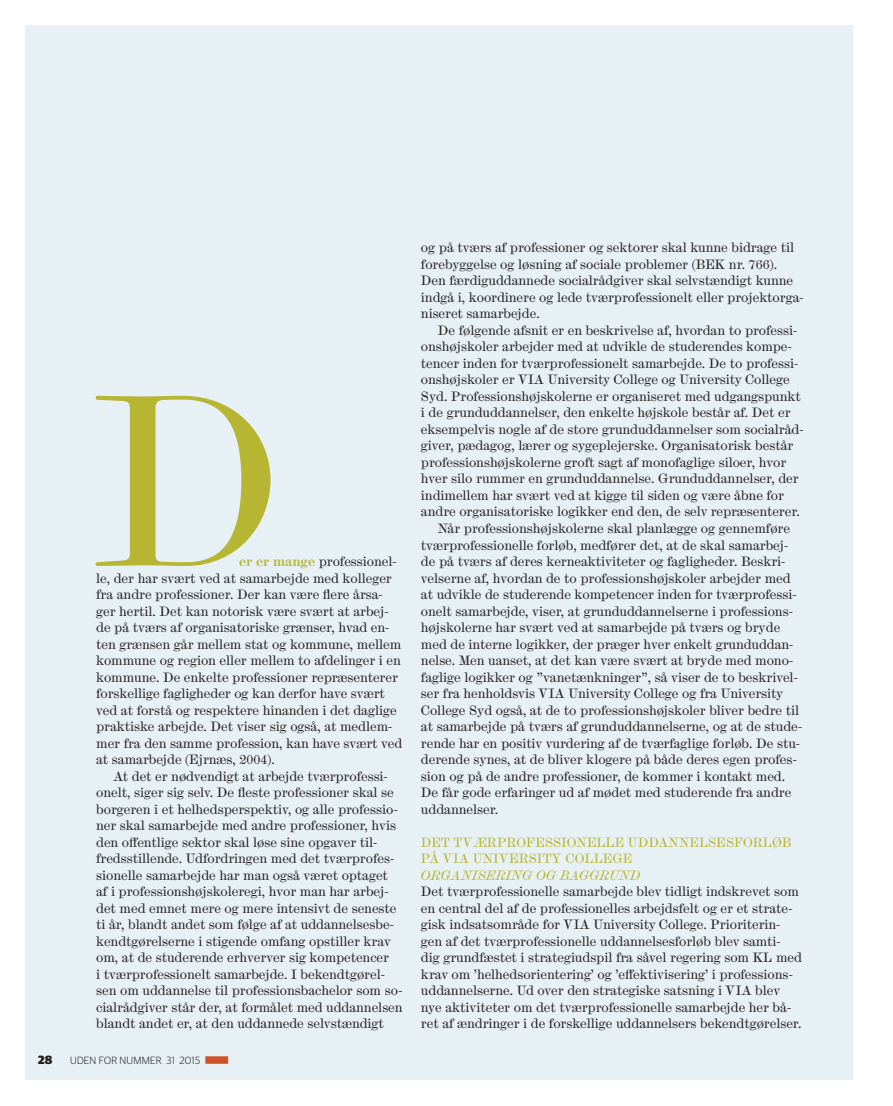
<style>
.page{position:relative;width:893px;height:1106px;background:#fff}
.page>*{position:absolute;margin:0;border:0;box-sizing:border-box;transform-origin:0 0}
.t1{font:237px "Scotch Modern Display";color:#b7b633}
.t2{font:12px/16.5px "Scotch Micro";letter-spacing:-.005em;color:#231f20}
.t3{font:12px/16.5px "Scotch Micro";letter-spacing:-.005em;color:#b7b633}
.t4{font:italic 12px "Scotch Micro";letter-spacing:-.005em;color:#b7b633}
.t5{font:900 12px "Guardian Sans";color:#231f20}
.t6{font:300 10.5px "Guardian Sans";letter-spacing:.02em;color:#231f20}
.s1{font-weight:700;color:#b7b633}
</style>
<div class="page">
<div style="left:26px;top:26px;width:827px;height:1054px;background:#e7f1f5"></div>
<div style="left:205px;top:1056px;width:23px;height:7px;background:#ce5328"></div>
<h1 class="t1" style="left:93px;top:345px;width:188px">D</h1>
<p class="t2" style="left:96px;top:553px;width:308px;text-indent:143px"><span class="s1">er er mange</span> professionel&shy;le, der har svært ved at samarbejde med kolleger fra andre professioner. Der kan være flere årsa&shy;ger hertil. Det kan notorisk være svært at arbej&shy;de på tværs af organisatoriske grænser, hvad en&shy;ten grænsen går mellem stat og kommune, mellem kommune og region eller mellem to afdelinger i en kommune. De enkelte professioner repræsenterer forskellige fagligheder og kan derfor have svært ved at forstå og respektere hinanden i det daglige praktiske arbejde. Det viser sig også, at medlem&shy;mer fra den samme profession, kan have svært ved at samarbejde (Ejrnæs, 2004).</p>
<p class="t2" style="left:96px;top:768px;width:308px;text-indent:17px">At det er nødvendigt at arbejde tværprofessi&shy;onelt, siger sig selv. De fleste professioner skal se borgeren i et helhedsperspektiv, og alle professio&shy;ner skal samarbejde med andre professioner, hvis den offentlige sektor skal løse sine opgaver til&shy;fredsstillende. Udfordringen med det tværprofes&shy;sionelle samarbejde har man også været optaget<br>af i professionshøjskoleregi, hvor man har arbej&shy;det med emnet mere og mere intensivt de seneste ti år, blandt andet som følge af at uddannelsesbe&shy;kendtgørelserne i stigende omfang opstiller krav om, at de studerende erhverver sig kompetencer<br>i tværprofessionelt samarbejde. I bekendtgørel&shy;sen om uddannelse til professionsbachelor som so&shy;cialrådgiver står der, at formålet med uddannelsen blandt andet er, at den uddannede selvstændigt</p>
<p class="t5" style="left:38px;top:1050px;width:16px">28</p>
<p class="t6" style="left:70px;top:1052px;width:131px">UDEN FOR NUMMER 31 2015</p>
<p class="t2" style="left:421px;top:240px;width:384px">og på tværs af professioner og sektorer skal kunne bidrage til forebyggelse og løsning af sociale problemer (BEK nr. 766).<br>Den færdiguddannede socialrådgiver skal selvstændigt kunne indgå i, koordinere og lede tværprofessionelt eller projektorga&shy;niseret samarbejde.</p>
<p class="t2" style="left:438px;top:322px;width:361px">De følgende afsnit er en beskrivelse af, hvordan to professi-</p>
<p class="t2" style="left:421px;top:339px;width:372px">onshøjskoler arbejder med at udvikle de studerendes kompe-</p>
<p class="t2" style="left:421px;top:355px;width:379px">tencer inden for tværprofessionelt samarbejde. De to professi-</p>
<p class="t2" style="left:421px;top:372px;width:370px">onshøjskoler er VIA University College og University College</p>
<p class="t2" style="left:421px;top:388px;width:381px">Syd. Professionshøjskolerne er organiseret med udgangspunkt</p>
<p class="t2" style="left:421px;top:405px;width:371px">i de grunduddannelser, den enkelte højskole består af. Det er</p>
<p class="t2" style="left:421px;top:421px;width:384px">eksempelvis nogle af de store grunduddannelser som socialråd-</p>
<p class="t2" style="left:421px;top:438px;width:374px">giver, pædagog, lærer og sygeplejerske. Organisatorisk består</p>
<p class="t2" style="left:421px;top:454px;width:367px">professionshøjskolerne groft sagt af monofaglige siloer, hvor</p>
<p class="t2" style="left:421px;top:471px;width:379px">hver silo rummer en grunduddannelse. Grunduddannelser, der</p>
<p class="t2" style="left:421px;top:487px;width:365px">indimellem har svært ved at kigge til siden og være åbne for</p>
<p class="t2" style="left:421px;top:504px;width:380px">andre organisatoriske logikker end den, de selv repræsenterer.</p>
<p class="t2" style="left:438px;top:520px;width:354px">Når professionshøjskolerne skal planlægge og gennemføre</p>
<p class="t2" style="left:421px;top:537px;width:369px">tværprofessionelle forløb, medfører det, at de skal samarbej-</p>
<p class="t2" style="left:421px;top:553px;width:366px">de på tværs af deres kerneaktiviteter og fagligheder. Beskri-</p>
<p class="t2" style="left:421px;top:570px;width:371px">velserne af, hvordan de to professionshøjskoler arbejder med</p>
<p class="t2" style="left:421px;top:586px;width:377px">at udvikle de studerende kompetencer inden for tværprofessi-</p>
<p class="t2" style="left:421px;top:603px;width:373px">onelt samarbejde, viser, at grunduddannelserne i professions-</p>
<p class="t2" style="left:421px;top:619px;width:361px">højskolerne har svært ved at samarbejde på tværs og bryde</p>
<p class="t2" style="left:421px;top:636px;width:374px">med de interne logikker, der præger hver enkelt grunduddan-</p>
<p class="t2" style="left:421px;top:652px;width:374px">nelse. Men uanset, at det kan være svært at bryde med mono-</p>
<p class="t2" style="left:421px;top:669px;width:378px">faglige logikker og ”vanetænkninger”, så viser de to beskrivel-</p>
<p class="t2" style="left:421px;top:685px;width:364px">ser fra henholdsvis VIA University College og fra University</p>
<p class="t2" style="left:421px;top:702px;width:380px">College Syd også, at de to professionshøjskoler bliver bedre til</p>
<p class="t2" style="left:421px;top:718px;width:383px">at samarbejde på tværs af grunduddannelserne, og at de stude-</p>
<p class="t2" style="left:421px;top:735px;width:381px">rende har en positiv vurdering af de tværfaglige forløb. De stu-</p>
<p class="t2" style="left:421px;top:751px;width:377px">derende synes, at de bliver klogere på både deres egen profes-</p>
<p class="t2" style="left:421px;top:768px;width:366px">sion og på de andre professioner, de kommer i kontakt med.</p>
<p class="t2" style="left:421px;top:784px;width:372px">De får gode erfaringer ud af mødet med studerende fra andre</p>
<p class="t2" style="left:421px;top:801px;width:79px">uddannelser.</p>
<p class="t3" style="left:421px;top:834px;width:372px">DET TVÆRPROFESSIONELLE UDDANNELSESFORLØB<br>PÅ VIA UNIVERSITY COLLEGE</p>
<p class="t4" style="left:421px;top:869px;width:221px">ORGANISERING OG BAGGRUND</p>
<p class="t2" style="left:421px;top:883px;width:382px">Det tværprofessionelle samarbejde blev tidligt indskrevet som en central del af de professionelles arbejdsfelt og er et strate&shy;gisk indsatsområde for VIA University College. Prioriterin&shy;gen af det tværprofessionelle uddannelsesforløb blev samti&shy;dig grundfæstet i strategiudspil fra såvel regering som KL med krav om ’helhedsorientering’ og ’effektivisering’ i professions&shy;uddannelserne. Ud over den strategiske satsning i VIA blev nye aktiviteter om det tværprofessionelle samarbejde her bå&shy;ret af ændringer i de forskellige uddannelsers bekendtgørelser.</p>
</div>
